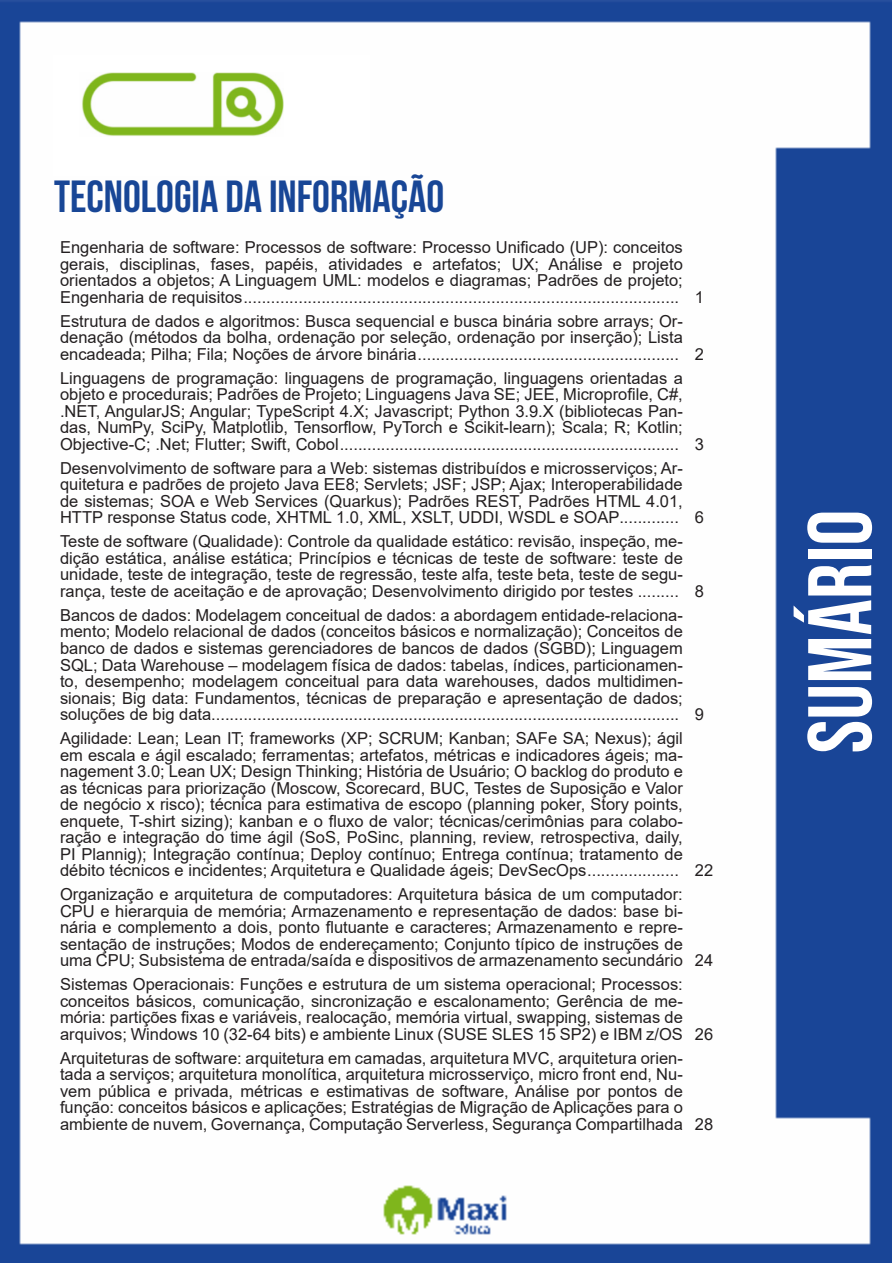
<style>
.page{position:relative;width:893px;height:1263px;background:#fff}
.page>*{position:absolute;margin:0;border:0;box-sizing:border-box;transform-origin:0 0}
.t1{font:90px "Bebas Neue";color:#fff}
.t2{font:700 45px "Bebas Neue";color:#184696}
.ALTERNATIVAS{font:16.5px/16.5px "Arial";color:#231f20;text-align:justify}
.INDICE{font:16.5px/16.5px "Arial";color:#231f20;text-align:justify}
</style>
<div class="page">
<img style="left:0;top:0;width:892px;height:1263px">
<div style="left:53px;top:55px;width:317px;height:121px;background:#fff"></div>
<img style="left:82px;top:72px;width:201px;height:64px">
<p class="t2" style="left:54px;top:172px;width:392px">TECNOLOGIA DA INFORMAÇÃO</p>
<p class="INDICE" style="left:60px;top:239px;width:624px">Engenharia de software: Processos de software: Processo Unificado (UP): conceitos gerais, disciplinas, fases, papéis, atividades e artefatos; UX; Análise e projeto orientados a objetos; A Linguagem UML: modelos e diagramas; Padrões de projeto; Engenharia de requisitos...............................................................................................</p>
<p class="ALTERNATIVAS" style="left:60px;top:313px;width:624px">Estrutura de dados e algoritmos: Busca sequencial e busca binária sobre arrays; Or&shy;denação (métodos da bolha, ordenação por seleção, ordenação por inserção); Lista encadeada; Pilha; Fila; Noções de árvore binária.........................................................</p>
<p class="ALTERNATIVAS" style="left:60px;top:370px;width:624px">Linguagens de programação: linguagens de programação, linguagens orientadas a objeto e procedurais; Padrões de Projeto; Linguagens Java SE; JEE, Microprofile, C#, .NET, AngularJS; Angular; TypeScript 4.X; Javascript; Python 3.9.X (bibliotecas Pan&shy;das, NumPy, SciPy, Matplotlib, Tensorflow, PyTorch e Scikit-learn); Scala; R; Kotlin; Objective-C; .Net; Flutter; Swift, Cobol..........................................................................</p>
<p class="ALTERNATIVAS" style="left:60px;top:460px;width:624px">Desenvolvimento de software para a Web: sistemas distribuídos e microsserviços; Ar&shy;quitetura e padrões de projeto Java EE8; Servlets; JSF; JSP; Ajax; Interoperabilidade de sistemas; SOA e Web Services (Quarkus); Padrões REST, Padrões HTML 4.01, HTTP response Status code, XHTML 1.0, XML, XSLT, UDDI, WSDL e SOAP.............</p>
<p class="ALTERNATIVAS" style="left:60px;top:533px;width:624px">Teste de software (Qualidade): Controle da qualidade estático: revisão, inspeção, me&shy;dição estática, análise estática; Princípios e técnicas de teste de software: teste de unidade, teste de integração, teste de regressão, teste alfa, teste beta, teste de segu&shy;rança, teste de aceitação e de aprovação; Desenvolvimento dirigido por testes .........</p>
<p class="ALTERNATIVAS" style="left:60px;top:607px;width:624px">Bancos de dados: Modelagem conceitual de dados: a abordagem entidade-relaciona&shy;mento; Modelo relacional de dados (conceitos básicos e normalização); Conceitos de banco de dados e sistemas gerenciadores de bancos de dados (SGBD); Linguagem SQL; Data Warehouse – modelagem física de dados: tabelas, índices, particionamen&shy;to, desempenho; modelagem conceitual para data warehouses, dados multidimen&shy;sionais; Big data: Fundamentos, técnicas de preparação e apresentação de dados; soluções de big data......................................................................................................</p>
<p class="ALTERNATIVAS" style="left:60px;top:730px;width:624px">Agilidade: Lean; Lean IT; frameworks (XP; SCRUM; Kanban; SAFe SA; Nexus); ágil em escala e ágil escalado; ferramentas; artefatos, métricas e indicadores ágeis; ma&shy;nagement 3.0; Lean UX; Design Thinking; História de Usuário; O backlog do produto e as técnicas para priorização (Moscow, Scorecard, BUC, Testes de Suposição e Valor de negócio x risco); técnica para estimativa de escopo (planning poker, Story points, enquete, T-shirt sizing); kanban e o fluxo de valor; técnicas/cerimônias para colabo&shy;ração e integração do time ágil (SoS, PoSinc, planning, review, retrospectiva, daily, PI Plannig); Integração contínua; Deploy contínuo; Entrega contínua; tratamento de débito técnicos e incidentes; Arquitetura e Qualidade ágeis; DevSecOps....................</p>
<p class="ALTERNATIVAS" style="left:60px;top:886px;width:624px">Organização e arquitetura de computadores: Arquitetura básica de um computador:<br>CPU e hierarquia de memória; Armazenamento e representação de dados: base bi&shy;nária e complemento a dois, ponto flutuante e caracteres; Armazenamento e repre&shy;sentação de instruções; Modos de endereçamento; Conjunto típico de instruções de uma CPU; Subsistema de entrada/saída e dispositivos de armazenamento secundário</p>
<p class="ALTERNATIVAS" style="left:60px;top:976px;width:624px">Sistemas Operacionais: Funções e estrutura de um sistema operacional; Processos: conceitos básicos, comunicação, sincronização e escalonamento; Gerência de me&shy;mória: partições fixas e variáveis, realocação, memória virtual, swapping, sistemas de arquivos; Windows 10 (32-64 bits) e ambiente Linux (SUSE SLES 15 SP2) e IBM z/OS</p>
<p class="ALTERNATIVAS" style="left:60px;top:1049px;width:624px">Arquiteturas de software: arquitetura em camadas, arquitetura MVC, arquitetura orien&shy;tada a serviços; arquitetura monolítica, arquitetura microsserviço, micro front end, Nu&shy;vem pública e privada, métricas e estimativas de software, Análise por pontos de função: conceitos básicos e aplicações; Estratégias de Migração de Aplicações para o ambiente de nuvem, Governança, Computação Serverless, Segurança Compartilhada</p>
<p class="INDICE" style="left:695px;top:289px;width:11px">1</p>
<p class="ALTERNATIVAS" style="left:695px;top:346px;width:11px">2</p>
<p class="ALTERNATIVAS" style="left:695px;top:436px;width:11px">3</p>
<p class="ALTERNATIVAS" style="left:695px;top:509px;width:11px">6</p>
<p class="ALTERNATIVAS" style="left:695px;top:583px;width:11px">8</p>
<p class="ALTERNATIVAS" style="left:695px;top:706px;width:11px">9</p>
<p class="ALTERNATIVAS" style="left:695px;top:862px;width:20px">22</p>
<p class="ALTERNATIVAS" style="left:695px;top:952px;width:20px">24</p>
<p class="ALTERNATIVAS" style="left:695px;top:1025px;width:20px">26</p>
<p class="ALTERNATIVAS" style="left:695px;top:1115px;width:20px">28</p>
<h1 class="t1" style="left:789px;top:753px;width:245px;rotate:-90deg">sumário</h1>
</div>
